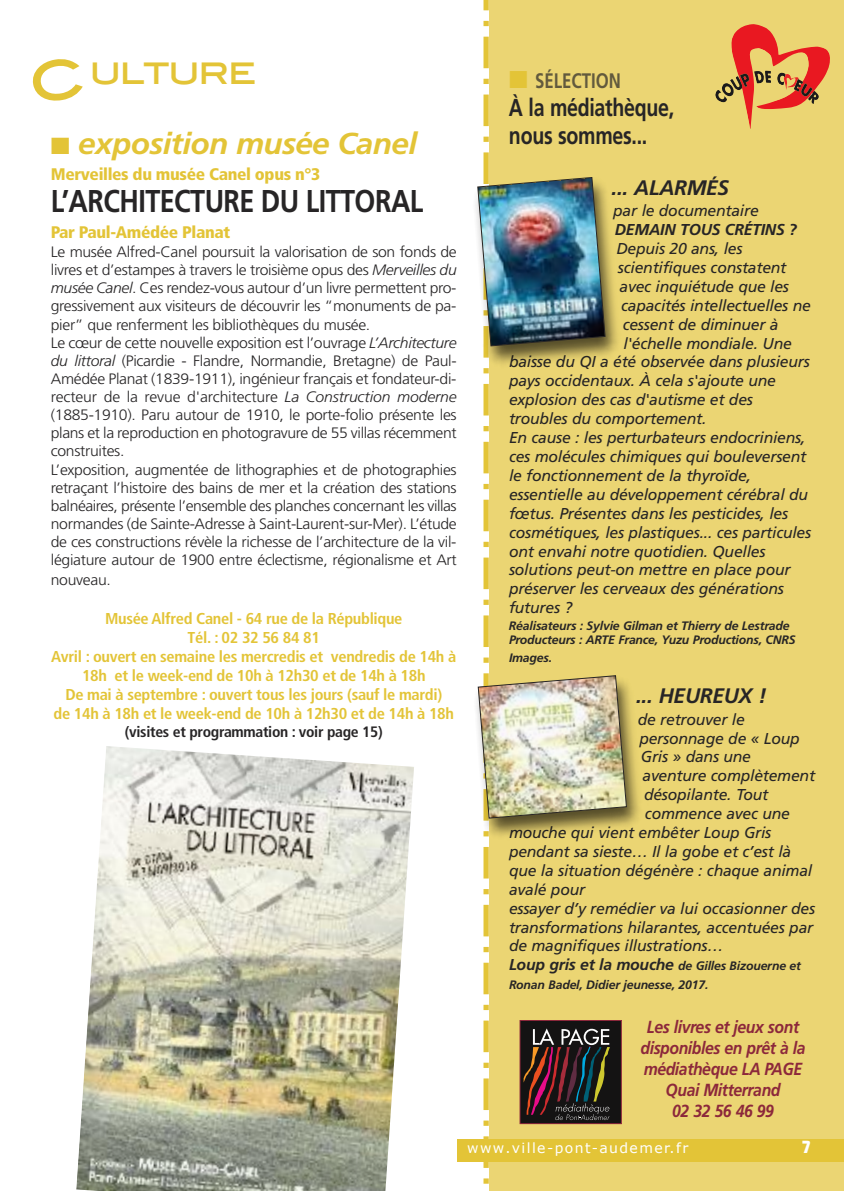
<style>
.page{position:relative;width:844px;height:1191px;background:#fff}
.page>*{position:absolute;margin:0;border:0;box-sizing:border-box;transform-origin:0 0}
.t1{font:35px "Blair Md ITCTT Medium";letter-spacing:-.05em;color:#e3c437}
.t2{font:700 31.5px "Frutiger";letter-spacing:-.02em;color:#272526;scale:.86 1}
.t3{font:italic 700 30.1px "Frutiger";letter-spacing:-.02em;color:#e3c437;scale:1.04 1}
.t4{font:700 24.5px/28px "Frutiger";letter-spacing:-.015em;color:#272526;scale:.8 1}
.t5{font:italic 700 21px "Frutiger";letter-spacing:-.015em;color:#272526}
.t6{font:700 21px "Frutiger";color:rgb(39 37 38/.7);scale:.8 1}
.t7{font:italic 700 17.5px/21px "Frutiger";letter-spacing:-.025em;color:#8c283b;text-align:center;scale:.9 1}
.t8{font:700 17.5px "Bauhaus";color:#fff}
.t9{font:900 condensed 16.8px "Frutiger";letter-spacing:-.02em;color:#e3c437;scale:1.04 1}
.t10{font:italic 15.75px "Frutiger";letter-spacing:-.015em;color:#272526}
.t11{font:700 condensed 15.75px/18.9px "Frutiger";letter-spacing:-.02em;color:#e3c437;text-align:center;scale:1.04 1}
.t12{font:italic 700 15.75px "Frutiger";letter-spacing:-.015em;color:#272526}
.t13{font:300 15.05px/18.2px "Frutiger";letter-spacing:-.02em;color:#272526;scale:1.04 1}
.t14{font:700 condensed 15.05px "Frutiger";letter-spacing:-.02em;color:#272526;scale:1.04 1}
.t15{font:14px "Verdana";letter-spacing:.1em;color:#fff}
.t16{font:italic 700 12.25px/14.7px "Frutiger";letter-spacing:-.015em;color:#272526}
.s1{color:#e3c437}
.s2{font-size:15.75px}
.s3{font-style:italic}
</style>
<div class="page">
<hr style="left:0;top:0;width:1px;height:1191px;background:#dba035">
<div style="left:489px;top:0;width:354px;height:1191px;background:#ebd573"></div>
<div style="left:483px;top:0;width:5px;height:10px;background:#e3c437"></div>
<svg style="left:715px;top:24px;width:115px;height:105px"></svg>
<div style="left:456px;top:1138px;width:387px;height:23px;background:#e3c437"></div>
<img style="left:476px;top:684px;width:163px;height:142px">
<img style="left:477px;top:10px;width:149px;height:1174px">
<div style="left:519px;top:1020px;width:102px;height:104px;border:1px solid #8c283b"></div>
<img style="left:76px;top:746px;width:338px;height:445px">
<h1 class="t1" style="left:89px;top:43px;width:168px">ULTURE</h1>
<h3 class="t6" style="left:509px;top:72px;width:141px"><span class="s1">■</span> SÉLECTION</h3>
<h3 class="t4" style="left:509px;top:95px;width:208px">À la médiathèque, nous sommes...</h3>
<h3 class="t5" style="left:611px;top:179px;width:119px">... ALARMÉS</h3>
<p class="t10" style="left:613px;top:204px;width:147px">par le documentaire</p>
<p class="t12" style="left:614px;top:223px;width:184px">DEMAIN TOUS CRÉTINS ?</p>
<p class="t10" style="left:616px;top:242px;width:127px">Depuis 20 ans, les</p>
<p class="t10" style="left:617px;top:261px;width:170px">scientifiques constatent</p>
<p class="t10" style="left:619px;top:280px;width:171px">avec inquiétude que les</p>
<p class="t10" style="left:621px;top:299px;width:191px">capacités intellectuelles ne</p>
<p class="t10" style="left:622px;top:318px;width:157px">cessent de diminuer à</p>
<p class="t10" style="left:623px;top:337px;width:170px">l'échelle mondiale. Une</p>
<p class="t10" style="left:509px;top:356px;width:302px">baisse du QI a été observée dans plusieurs</p>
<p class="t10" style="left:509px;top:374px;width:268px">pays occidentaux. À cela s'ajoute une</p>
<p class="t10" style="left:509px;top:393px;width:245px">explosion des cas d'autisme et des</p>
<p class="t10" style="left:509px;top:412px;width:199px">troubles du comportement.</p>
<p class="t10" style="left:509px;top:431px;width:298px">En cause : les perturbateurs endocriniens,</p>
<p class="t10" style="left:509px;top:450px;width:299px">ces molécules chimiques qui bouleversent</p>
<p class="t10" style="left:509px;top:469px;width:243px">le fonctionnement de la thyroïde,</p>
<p class="t10" style="left:509px;top:488px;width:300px">essentielle au développement cérébral du</p>
<p class="t10" style="left:509px;top:507px;width:280px">fœtus. Présentes dans les pesticides, les</p>
<p class="t10" style="left:509px;top:526px;width:304px">cosmétiques, les plastiques... ces particules</p>
<p class="t10" style="left:509px;top:545px;width:258px">ont envahi notre quotidien. Quelles</p>
<p class="t10" style="left:509px;top:563px;width:283px">solutions peut-on mettre en place pour</p>
<p class="t10" style="left:509px;top:582px;width:276px">préserver les cerveaux des générations</p>
<p class="t10" style="left:509px;top:601px;width:65px">futures ?</p>
<p class="t16" style="left:509px;top:619px;width:288px">Réalisateurs : Sylvie Gilman et Thierry de Lestrade<br>Producteurs : ARTE France, Yuzu Productions, CNRS</p>
<p class="t16" style="left:509px;top:651px;width:45px">Images.</p>
<h3 class="t5" style="left:636px;top:687px;width:132px">... HEUREUX !</h3>
<p class="t10" style="left:637px;top:713px;width:108px">de retrouver le</p>
<p class="t10" style="left:639px;top:731px;width:162px">personnage de « Loup</p>
<p class="t10" style="left:640px;top:750px;width:112px">Gris » dans une</p>
<p class="t10" style="left:642px;top:769px;width:174px">aventure complètement</p>
<p class="t10" style="left:644px;top:788px;width:126px">désopilante. Tout</p>
<p class="t10" style="left:644px;top:807px;width:146px">commence avec une</p>
<p class="t10" style="left:509px;top:826px;width:264px">mouche qui vient embêter Loup Gris</p>
<p class="t10" style="left:509px;top:845px;width:284px">pendant sa sieste… Il la gobe et c’est là</p>
<p class="t10" style="left:509px;top:864px;width:305px">que la situation dégénère : chaque animal</p>
<p class="t10" style="left:509px;top:883px;width:78px">avalé pour</p>
<p class="t10" style="left:509px;top:902px;width:308px">essayer d’y remédier va lui occasionner des</p>
<p class="t10" style="left:509px;top:920px;width:306px">transformations hilarantes, accentuées par</p>
<p class="t10" style="left:509px;top:939px;width:215px">de magnifiques illustrations…</p>
<p class="t16" style="left:509px;top:957px;width:293px;line-height:18.9px"><span class="s2">Loup gris et la mouche</span> de Gilles Bizouerne et<br>Ronan Badel, Didier jeunesse, 2017.</p>
<p class="t7" style="left:640px;top:1017px;width:185px">Les livres et jeux sont disponibles en prêt à la médiathèque LA PAGE<br>Quai Mitterrand<br>02 32 56 46 99</p>
<p class="t15" style="left:467px;top:1138px;width:222px">www.ville-pont-audemer.fr</p>
<p class="t8" style="left:801px;top:1140px;width:11px">7</p>
<h3 class="t3" style="left:51px;top:132px;width:353px">■ exposition musée Canel</h3>
<p class="t9" style="left:51px;top:168px;width:260px">Merveilles du musée Canel opus n°3</p>
<h2 class="t2" style="left:51px;top:188px;width:435px">L’ARCHITECTURE DU LITTORAL</h2>
<p class="t9" style="left:51px;top:226px;width:174px">Par Paul-Amédée Planat</p>
<p class="t13" style="left:51px;top:244px;width:392px">Le musée Alfred-Canel poursuit la valorisation de son fonds de livres et d’estampes à travers le troisième opus des <span class="s3">Merveilles du musée Canel</span>. Ces rendez-vous autour d’un livre permettent pro&shy;gressivement aux visiteurs de découvrir les “monuments de pa&shy;pier” que renferment les bibliothèques du musée.<br>Le cœur de cette nouvelle exposition est l’ouvrage <span class="s3">L’Architecture du littoral</span> (Picardie - Flandre, Normandie, Bretagne) de Paul-Amédée Planat (1839-1911), ingénieur français et fondateur-di&shy;recteur de la revue d'architecture <span class="s3">La Construction moderne </span>(1885-1910). Paru autour de 1910, le porte-folio présente les plans et la reproduction en photogravure de 55 villas récemment construites.<br>L’exposition, augmentée de lithographies et de photographies retraçant l’histoire des bains de mer et la création des stations balnéaires, présente l’ensemble des planches concernant les villas normandes (de Sainte-Adresse à Saint-Laurent-sur-Mer). L’étude de ces constructions révèle la richesse de l’architecture de la vil&shy;légiature autour de 1900 entre éclectisme, régionalisme et Art nouveau.</p>
<p class="t11" style="left:51px;top:610px;width:391px">Musée Alfred Canel - 64 rue de la République<br>Tél. : 02 32 56 84 81<br>Avril : ouvert en semaine les mercredis et vendredis de 14h à 18h et le week-end de 10h à 12h30 et de 14h à 18h<br>De mai à septembre : ouvert tous les jours (sauf le mardi)<br>de 14h à 18h et le week-end de 10h à 12h30 et de 14h à 18h</p>
<p class="t14" style="left:125px;top:725px;width:249px">(visites et programmation : voir page 15)</p>
</div>
